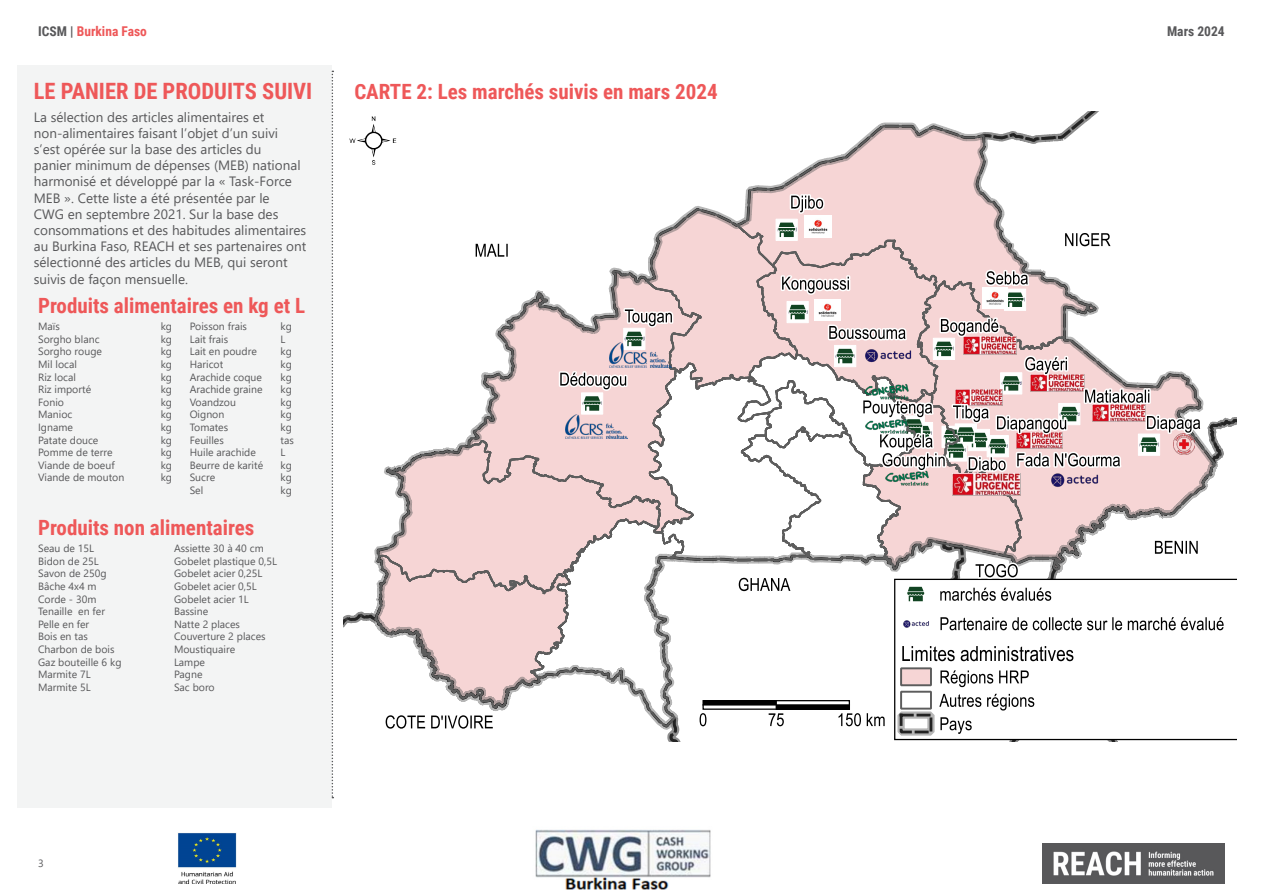
<style>
.page{position:relative;width:1263px;height:893px;background:#fff}
.page>*{position:absolute;margin:0;border:0;box-sizing:border-box;transform-origin:0 0}
.Paragraph_headers_-_Red{font:700 22.5px "Roboto Condensed";color:#ee5859}
.Paragraph_headers_-_Red-2{font:700 21px "Roboto Condensed";color:#ee5859}
.t1{font:13.5px/16.2px "Segoe UI";color:#58585a}
.t2{font:700 13.5px "Roboto Condensed";color:#ee5859}
.t3{font:700 13.5px "Roboto Condensed";color:#58585a}
.Table_-_Body_Text{font:10.5px "Segoe UI";color:#58585a}
.s1{color:#58585a}
</style>
<div class="page">
<img style="left:1042px;top:843px;width:183px;height:40px">
<img style="left:535px;top:829px;width:176px;height:61px">
<img style="left:178px;top:833px;width:59px;height:51px">
<div style="left:17px;top:65px;width:315px;height:743px;background:#f3f4f4"></div>
<svg style="left:746px;top:120px;width:343px;height:73px"></svg>
<svg style="left:349px;top:116px;width:47px;height:49px"></svg>
<svg style="left:373px;top:193px;width:850px;height:548px"></svg>
<svg style="left:332px;top:71px;width:1px;height:727px"></svg>
<p class="t2" style="left:38px;top:21px;width:110px"><span class="s1">ICSM |</span> Burkina Faso</p>
<p class="Paragraph_headers_-_Red" style="left:34px;top:75px;width:280px">LE PANIER DE PRODUITS SUIVI</p>
<p class="t1" style="left:34px;top:108px;width:274px">La sélection des articles alimentaires et non-alimentaires faisant l’objet d’un suivi s’est opérée sur la base des articles du<br>panier minimum de dépenses (MEB) national harmonisé et développé par la « Task-Force MEB ». Cette liste a été présentée par le<br>CWG en septembre 2021. Sur la base des consommations et des habitudes alimentaires au Burkina Faso, REACH et ses partenaires ont sélectionné des articles du MEB, qui seront suivis de façon mensuelle.</p>
<p class="Paragraph_headers_-_Red-2" style="left:38px;top:291px;width:268px">Produits alimentaires en kg et L</p>
<p class="Table_-_Body_Text" style="left:38px;top:317px;width:23px">Maïs</p>
<p class="Table_-_Body_Text" style="left:38px;top:329px;width:63px">Sorgho blanc</p>
<p class="Table_-_Body_Text" style="left:38px;top:342px;width:65px">Sorgho rouge</p>
<p class="Table_-_Body_Text" style="left:38px;top:354px;width:40px">Mil local</p>
<p class="Table_-_Body_Text" style="left:38px;top:367px;width:39px">Riz local</p>
<p class="Table_-_Body_Text" style="left:38px;top:380px;width:55px">Riz importé</p>
<p class="Table_-_Body_Text" style="left:38px;top:392px;width:27px">Fonio</p>
<p class="Table_-_Body_Text" style="left:38px;top:405px;width:36px">Manioc</p>
<p class="Table_-_Body_Text" style="left:38px;top:417px;width:36px">Igname</p>
<p class="Table_-_Body_Text" style="left:38px;top:430px;width:62px">Patate douce</p>
<p class="Table_-_Body_Text" style="left:38px;top:443px;width:76px">Pomme de terre</p>
<p class="Table_-_Body_Text" style="left:38px;top:455px;width:78px">Viande de boeuf</p>
<p class="Table_-_Body_Text" style="left:38px;top:468px;width:88px">Viande de mouton</p>
<p class="Table_-_Body_Text" style="left:190px;top:317px;width:59px">Poisson frais</p>
<p class="Table_-_Body_Text" style="left:190px;top:329px;width:40px">Lait frais</p>
<p class="Table_-_Body_Text" style="left:190px;top:342px;width:69px">Lait en poudre</p>
<p class="Table_-_Body_Text" style="left:190px;top:354px;width:35px">Haricot</p>
<p class="Table_-_Body_Text" style="left:190px;top:367px;width:74px">Arachide coque</p>
<p class="Table_-_Body_Text" style="left:190px;top:380px;width:74px">Arachide graine</p>
<p class="Table_-_Body_Text" style="left:190px;top:392px;width:48px">Voandzou</p>
<p class="Table_-_Body_Text" style="left:190px;top:405px;width:36px">Oignon</p>
<p class="Table_-_Body_Text" style="left:190px;top:417px;width:40px">Tomates</p>
<p class="Table_-_Body_Text" style="left:190px;top:430px;width:36px">Feuilles</p>
<p class="Table_-_Body_Text" style="left:190px;top:443px;width:68px">Huile arachide</p>
<p class="Table_-_Body_Text" style="left:190px;top:455px;width:75px">Beurre de karité</p>
<p class="Table_-_Body_Text" style="left:190px;top:468px;width:27px">Sucre</p>
<p class="Table_-_Body_Text" style="left:190px;top:480px;width:15px">Sel</p>
<p class="Table_-_Body_Text" style="left:161px;top:317px;width:13px">kg</p>
<p class="Table_-_Body_Text" style="left:161px;top:329px;width:13px">kg</p>
<p class="Table_-_Body_Text" style="left:161px;top:342px;width:13px">kg</p>
<p class="Table_-_Body_Text" style="left:161px;top:354px;width:13px">kg</p>
<p class="Table_-_Body_Text" style="left:161px;top:367px;width:13px">kg</p>
<p class="Table_-_Body_Text" style="left:161px;top:380px;width:13px">kg</p>
<p class="Table_-_Body_Text" style="left:161px;top:392px;width:13px">kg</p>
<p class="Table_-_Body_Text" style="left:161px;top:405px;width:13px">kg</p>
<p class="Table_-_Body_Text" style="left:161px;top:417px;width:13px">kg</p>
<p class="Table_-_Body_Text" style="left:161px;top:430px;width:13px">kg</p>
<p class="Table_-_Body_Text" style="left:161px;top:443px;width:13px">kg</p>
<p class="Table_-_Body_Text" style="left:161px;top:455px;width:13px">kg</p>
<p class="Table_-_Body_Text" style="left:161px;top:468px;width:13px">kg</p>
<p class="Table_-_Body_Text" style="left:280px;top:317px;width:13px">kg</p>
<p class="Table_-_Body_Text" style="left:280px;top:329px;width:6px">L</p>
<p class="Table_-_Body_Text" style="left:280px;top:342px;width:13px">kg</p>
<p class="Table_-_Body_Text" style="left:280px;top:354px;width:13px">kg</p>
<p class="Table_-_Body_Text" style="left:280px;top:367px;width:13px">kg</p>
<p class="Table_-_Body_Text" style="left:280px;top:380px;width:13px">kg</p>
<p class="Table_-_Body_Text" style="left:280px;top:392px;width:13px">kg</p>
<p class="Table_-_Body_Text" style="left:280px;top:405px;width:13px">kg</p>
<p class="Table_-_Body_Text" style="left:280px;top:417px;width:13px">kg</p>
<p class="Table_-_Body_Text" style="left:280px;top:430px;width:15px">tas</p>
<p class="Table_-_Body_Text" style="left:280px;top:443px;width:6px">L</p>
<p class="Table_-_Body_Text" style="left:280px;top:455px;width:13px">kg</p>
<p class="Table_-_Body_Text" style="left:280px;top:468px;width:13px">kg</p>
<p class="Table_-_Body_Text" style="left:280px;top:480px;width:13px">kg</p>
<p class="Paragraph_headers_-_Red-2" style="left:38px;top:513px;width:218px">Produits non alimentaires</p>
<p class="Table_-_Body_Text" style="left:38px;top:538px;width:58px">Seau de 15L</p>
<p class="Table_-_Body_Text" style="left:38px;top:551px;width:62px">Bidon de 25L</p>
<p class="Table_-_Body_Text" style="left:38px;top:564px;width:70px">Savon de 250g</p>
<p class="Table_-_Body_Text" style="left:38px;top:576px;width:60px">Bâche 4x4 m</p>
<p class="Table_-_Body_Text" style="left:38px;top:589px;width:60px">Corde - 30m</p>
<p class="Table_-_Body_Text" style="left:38px;top:601px;width:68px">Tenaille en fer</p>
<p class="Table_-_Body_Text" style="left:38px;top:614px;width:53px">Pelle en fer</p>
<p class="Table_-_Body_Text" style="left:38px;top:627px;width:51px">Bois en tas</p>
<p class="Table_-_Body_Text" style="left:38px;top:639px;width:78px">Charbon de bois</p>
<p class="Table_-_Body_Text" style="left:38px;top:652px;width:85px">Gaz bouteille 6 kg</p>
<p class="Table_-_Body_Text" style="left:38px;top:664px;width:54px">Marmite 7L</p>
<p class="Table_-_Body_Text" style="left:38px;top:677px;width:54px">Marmite 5L</p>
<p class="Table_-_Body_Text" style="left:174px;top:538px;width:91px">Assiette 30 à 40 cm</p>
<p class="Table_-_Body_Text" style="left:174px;top:551px;width:105px">Gobelet plastique 0,5L</p>
<p class="Table_-_Body_Text" style="left:174px;top:564px;width:90px">Gobelet acier 0,25L</p>
<p class="Table_-_Body_Text" style="left:174px;top:576px;width:84px">Gobelet acier 0,5L</p>
<p class="Table_-_Body_Text" style="left:174px;top:589px;width:76px">Gobelet acier 1L</p>
<p class="Table_-_Body_Text" style="left:174px;top:601px;width:36px">Bassine</p>
<p class="Table_-_Body_Text" style="left:174px;top:614px;width:68px">Natte 2 places</p>
<p class="Table_-_Body_Text" style="left:174px;top:627px;width:93px">Couverture 2 places</p>
<p class="Table_-_Body_Text" style="left:174px;top:639px;width:63px">Moustiquaire</p>
<p class="Table_-_Body_Text" style="left:174px;top:652px;width:32px">Lampe</p>
<p class="Table_-_Body_Text" style="left:174px;top:664px;width:30px">Pagne</p>
<p class="Table_-_Body_Text" style="left:174px;top:677px;width:42px">Sac boro</p>
<p class="Paragraph_headers_-_Red-2" style="left:354px;top:77px;width:365px">CARTE 2: Les marchés suivis en mars 2024</p>
<p class="Table_-_Body_Text" style="left:38px;top:853px;width:7px">3</p>
<p class="t3" style="left:1167px;top:21px;width:59px">Mars 2024</p>
</div>
